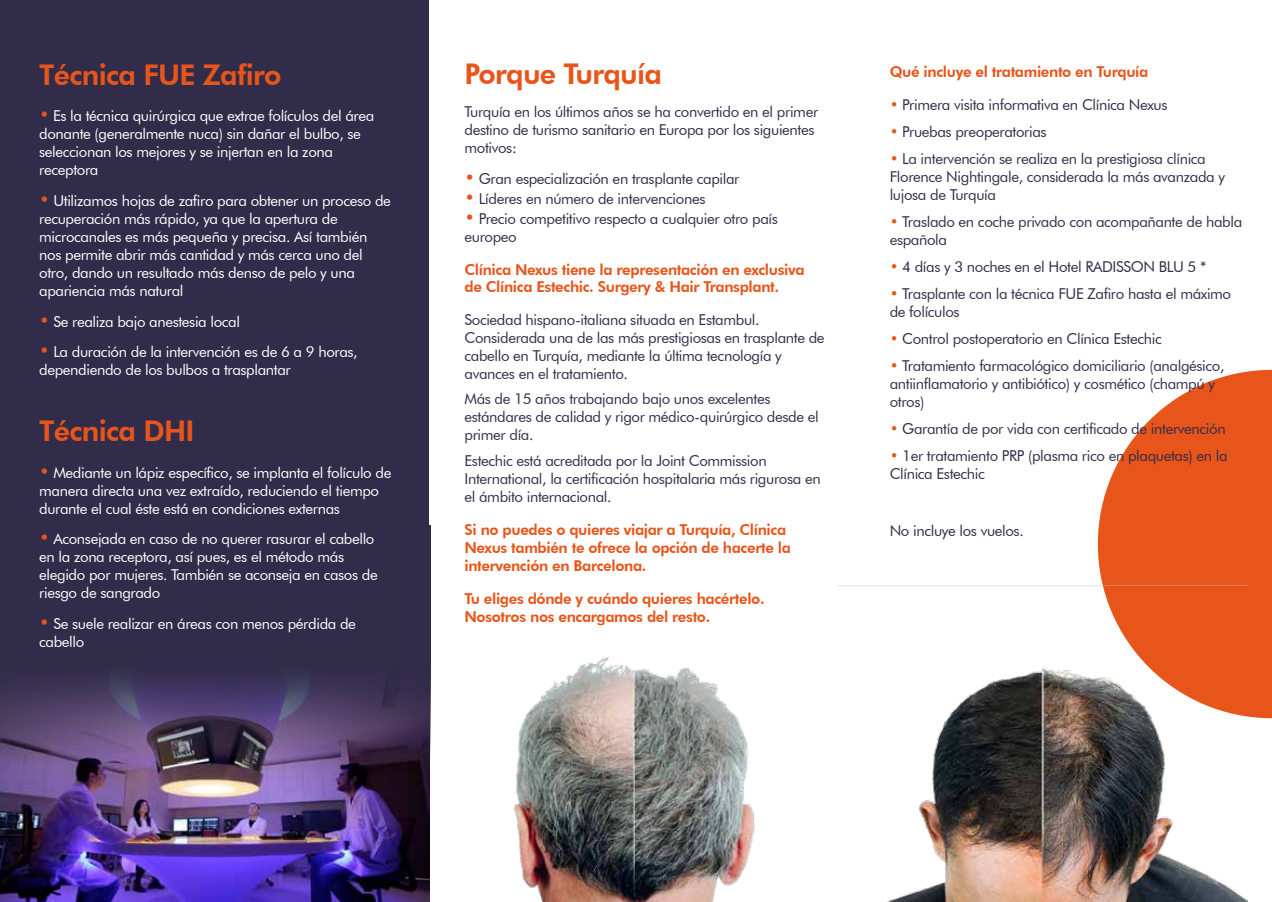
<style>
.page{position:relative;width:1272px;height:902px;background:#fff}
.page>*{position:absolute;margin:0;border:0;box-sizing:border-box;transform-origin:0 0}
.t1{font:800 28.5px "Futura BT";letter-spacing:-.025em;color:#e8551b}
.t2{font:15px/18px "Futura BT";letter-spacing:-.025em;color:#312c4a}
.t3{font:15px/18px "Futura BT";letter-spacing:-.025em;color:#fff}
.t4{font:800 15px/18px "Futura BT";letter-spacing:-.025em;color:#e8551b}
.s1{font-weight:300;font-size:18px;color:#e8551b}
.s2{color:#e8551b}
</style>
<div class="page">
<div style="left:0;top:0;width:430px;height:901px;background:#312c4a"></div>
<img style="left:0;top:761px;width:429px;height:140px">
<svg style="left:0;top:678px;width:430px;height:83px"></svg>
<img style="left:513px;top:656px;width:242px;height:245px">
<svg style="left:1097px;top:370px;width:174px;height:348px;fill:#e8551b"></svg>
<img style="left:837px;top:585px;width:410px;height:316px">
<h1 class="t1" style="left:39px;top:57px;width:244px">Técnica FUE Zafiro</h1>
<p class="t3" style="left:39px;top:107px;width:336px"><span class="s1">•</span> Es la técnica quirúrgica que extrae folículos del área donante (generalmente nuca) sin dañar el bulbo, se seleccionan los mejores y se injertan en la zona receptora</p>
<p class="t3" style="left:39px;top:192px;width:353px"><span class="s1">•</span> Utilizamos hojas de zafiro para obtener un proceso de recuperación más rápido, ya que la apertura de microcanales es más pequeña y precisa. Así también nos permite abrir más cantidad y más cerca uno del otro, dando un resultado más denso de pelo y una apariencia más natural</p>
<p class="t3" style="left:39px;top:312px;width:202px"><span class="s1">•</span> Se realiza bajo anestesia local</p>
<p class="t3" style="left:39px;top:343px;width:320px"><span class="s1">•</span> La duración de la intervención es de 6 a 9 horas, dependiendo de los bulbos a trasplantar</p>
<h1 class="t1" style="left:39px;top:413px;width:157px">Técnica DHI</h1>
<p class="t3" style="left:39px;top:463px;width:354px"><span class="s1">•</span> Mediante un lápiz específico, se implanta el folículo de manera directa una vez extraído, reduciendo el tiempo durante el cual éste está en condiciones externas</p>
<p class="t3" style="left:39px;top:530px;width:340px"><span class="s1">•</span> Aconsejada en caso de no querer rasurar el cabello en la zona receptora, así pues, es el método más elegido por mujeres. También se aconseja en casos de riesgo de sangrado</p>
<p class="t3" style="left:39px;top:614px;width:318px"><span class="s1">•</span> Se suele realizar en áreas con menos pérdida de cabello</p>
<h1 class="t1" style="left:464px;top:57px;width:199px">Porque Turquía</h1>
<p class="t2" style="left:464px;top:103px;width:355px">Turquía en los últimos años se ha convertido en el primer destino de turismo sanitario en Europa por los siguientes motivos:</p>
<p class="t2" style="left:464px;top:169px;width:276px"><span class="s1">•</span> Gran especialización en trasplante capilar</p>
<p class="t2" style="left:464px;top:189px;width:242px"><span class="s1">•</span> Líderes en número de intervenciones</p>
<p class="t2" style="left:464px;top:210px;width:315px"><span class="s1">•</span> Precio competitivo respecto a cualquier otro país europeo</p>
<p class="t4" style="left:464px;top:261px;width:341px;line-height:16.5px">Clínica Nexus tiene la representación en exclusiva de Clínica Estechic. Surgery &amp; Hair Transplant.</p>
<p class="t2" style="left:464px;top:310px;width:361px">Sociedad hispano-italiana situada en Estambul.<br>Considerada una de las más prestigiosas en trasplante de cabello en Turquía, mediante la última tecnología y avances en el tratamiento.</p>
<p class="t2" style="left:464px;top:390px;width:356px">Más de 15 años trabajando bajo unos excelentes estándares de calidad y rigor médico-quirúrgico desde el primer día.</p>
<p class="t2" style="left:464px;top:451px;width:358px">Estechic está acreditada por la Joint Commission<br>International, la certificación hospitalaria más rigurosa en el ámbito internacional.</p>
<p class="t4" style="left:464px;top:520px;width:328px">Si no puedes o quieres viajar a Turquía, Clínica<br>Nexus también te ofrece la opción de hacerte la intervención en Barcelona.</p>
<p class="t4" style="left:464px;top:589px;width:301px">Tu eliges dónde y cuándo quieres hacértelo.<br>Nosotros nos encargamos del resto.</p>
<p class="t4" style="left:889px;top:63px;width:260px">Qué incluye el tratamiento en Turquía</p>
<p class="t2" style="left:889px;top:96px;width:279px"><span class="s2">•</span> Primera visita informativa en Clínica Nexus</p>
<p class="t2" style="left:889px;top:123px;width:158px"><span class="s2">•</span> Pruebas preoperatorias</p>
<p class="t2" style="left:889px;top:150px;width:337px"><span class="s2">•</span> La intervención se realiza en la prestigiosa clínica<br>Florence Nightingale, considerada la más avanzada y lujosa de Turquía</p>
<p class="t2" style="left:889px;top:213px;width:354px"><span class="s2">•</span> Traslado en coche privado con acompañante de habla española</p>
<p class="t2" style="left:889px;top:258px;width:318px"><span class="s2">•</span> 4 días y 3 noches en el Hotel RADISSON BLU 5 *</p>
<p class="t2" style="left:889px;top:285px;width:343px"><span class="s2">•</span> Trasplante con la técnica FUE Zafiro hasta el máximo de folículos</p>
<p class="t2" style="left:889px;top:330px;width:273px"><span class="s2">•</span> Control postoperatorio en Clínica Estechic</p>
<p class="t2" style="left:889px;top:357px;width:336px"><span class="s2">•</span> Tratamiento farmacológico domiciliario (analgésico, antiinflamatorio y antibiótico) y cosmético (champú y otros)</p>
<p class="t2" style="left:889px;top:420px;width:337px"><span class="s2">•</span> Garantía de por vida con certificado de intervención</p>
<p class="t2" style="left:889px;top:447px;width:339px"><span class="s2">•</span> 1er tratamiento PRP (plasma rico en plaquetas) en la<br>Clínica Estechic</p>
<p class="t2" style="left:889px;top:522px;width:136px">No incluye los vuelos.</p>
</div>
